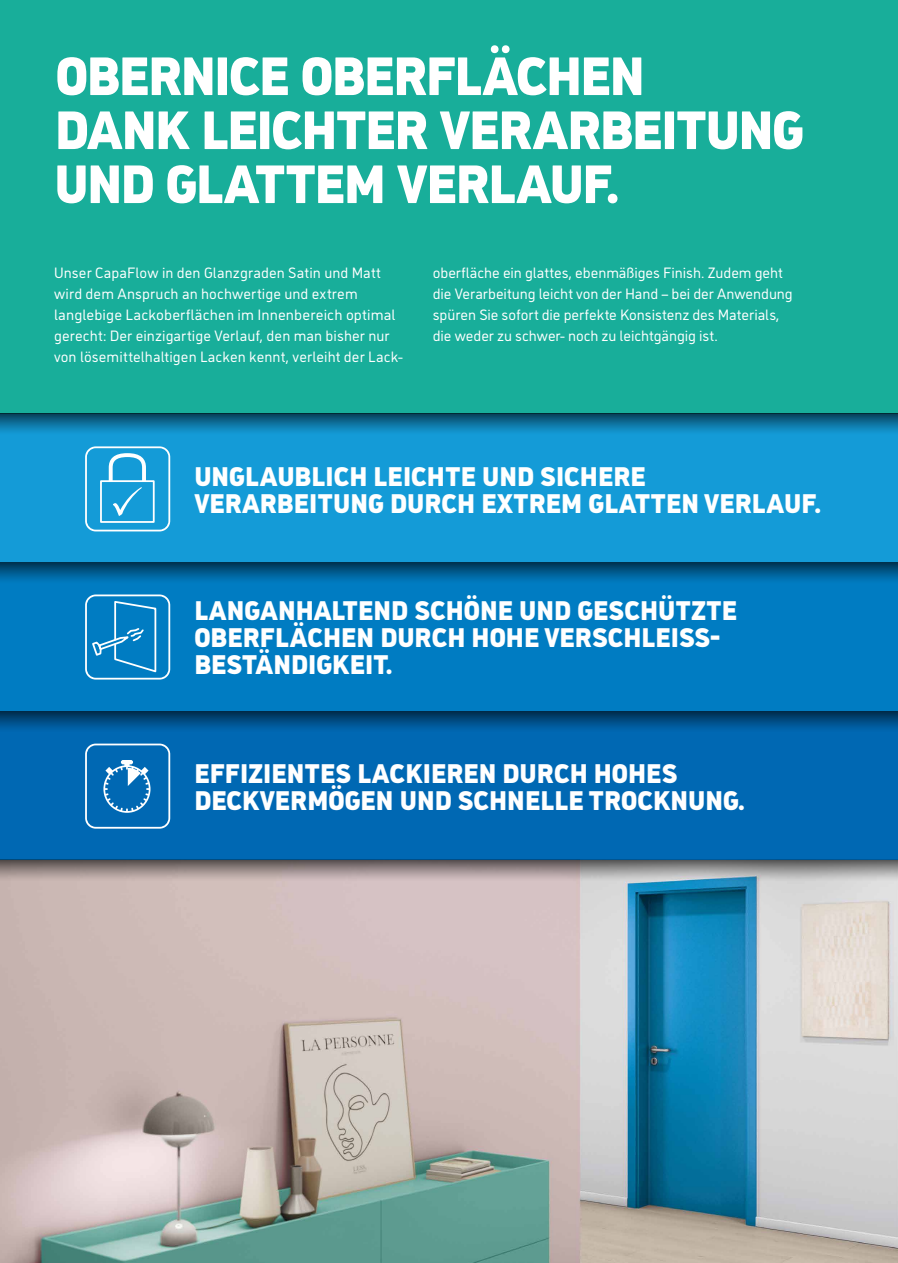
<style>
.page{position:relative;width:898px;height:1263px;background:#fff}
.page>*{position:absolute;margin:0;border:0;box-sizing:border-box;transform-origin:0 0}
.t1{font:900 54px/54px "CAP Elephant";letter-spacing:-.03em;color:#fff}
.t2{font:900 27px/27px "CAP Elephant";color:#fff}
.t3{font:15px/21px "CAP Elephant";letter-spacing:.005em;color:#fff}
</style>
<div class="page">
<div style="left:0;top:0;width:897px;height:414px;background:#18ae9a"></div>
<img style="left:0;top:881px;width:897px;height:382px">
<div style="left:0;top:414px;width:897px;height:148px;background:#149bd7"></div>
<svg style="left:0;top:414px;width:897px;height:18px;background:#0d6d97"></svg>
<div style="left:0;top:562px;width:897px;height:149px;background:#007cc2"></div>
<div style="left:0;top:562px;width:897px;height:22px;background:linear-gradient(to bottom,#003554,#007ec4)"></div>
<div style="left:0;top:711px;width:897px;height:149px;background:#0068b3"></div>
<svg style="left:0;top:711px;width:897px;height:18px;background:#00477b"></svg>
<svg style="left:0;top:860px;width:897px;height:21px;background:#989090"></svg>
<svg style="left:85px;top:744px;width:85px;height:85px"></svg>
<svg style="left:85px;top:446px;width:85px;height:85px"></svg>
<svg style="left:85px;top:594px;width:85px;height:85px"></svg>
<h1 class="t1" style="left:54px;top:49px;width:751px">OBERNICE OBERFLÄCHEN<br>DANK LEICHTER VERARBEITUNG<br>UND GLATTEM VERLAUF.</h1>
<p class="t3" style="left:54px;top:262px;width:349px">Unser CapaFlow in den Glanzgraden Satin und Matt wird dem Anspruch an hochwertige und extrem langlebige Lackoberflächen im Innenbereich optimal gerecht: Der einzigartige Verlauf, den man bisher nur von lösemittelhaltigen Lacken kennt, verleiht der Lack-</p>
<p class="t3" style="left:432px;top:262px;width:361px">oberfläche ein glattes, ebenmäßiges Finish. Zudem geht die Verarbeitung leicht von der Hand – bei der Anwendung spüren Sie sofort die perfekte Konsistenz des Materials, die weder zu schwer- noch zu leichtgängig ist.</p>
<h2 class="t2" style="left:194px;top:463px;width:628px">UNGLAUBLICH LEICHTE UND SICHERE<br>VERARBEITUNG DURCH EXTREM GLATTEN VERLAUF.</h2>
<h2 class="t2" style="left:194px;top:597px;width:544px">LANGANHALTEND SCHÖNE UND GESCHÜTZTE<br>OBERFLÄCHEN DURCH HOHE VERSCHLEISS-<br>BESTÄNDIGKEIT.</h2>
<h2 class="t2" style="left:194px;top:760px;width:551px">EFFIZIENTES LACKIEREN DURCH HOHES<br>DECKVERMÖGEN UND SCHNELLE TROCKNUNG.</h2>
</div>
